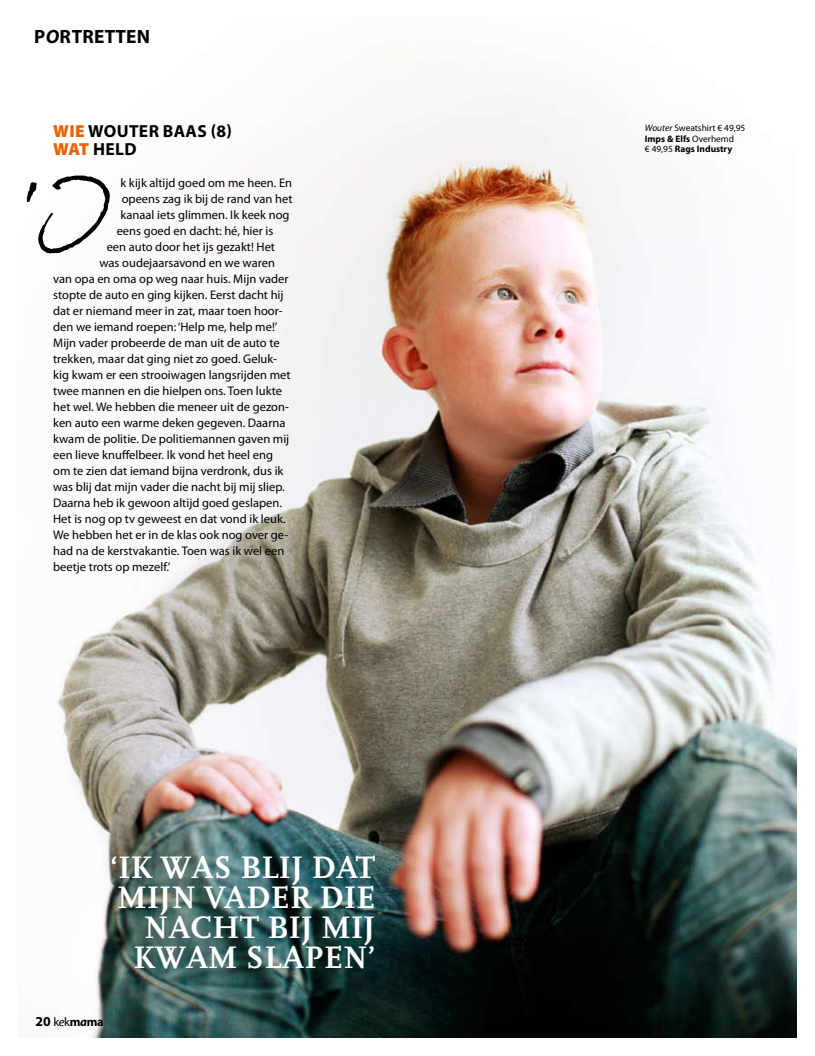
<style>
.page{position:relative;width:815px;height:1056px;background:#fff}
.page>*{position:absolute;margin:0;border:0;box-sizing:border-box;transform-origin:0 0}
.t1{font:700 32.5px/30px "Scala OT";letter-spacing:.14em;color:#fff;text-align:right}
.t2{font:700 19.25px "Myriad Pro";letter-spacing:.015em;color:#000}
.t3{font:700 17.5px/17.5px "Myriad Pro";letter-spacing:.02em;color:#000}
.t4{font:12.5px "Myriad Pro";color:#000}
.t5{font:700 12.5px "Myriad Pro";color:#000}
.t6{font:9.38px/10.6px "Myriad Pro";color:#000}
.s1{font-style:italic}
.s2{font-weight:900;color:#eb6002}
.s3{font-size:13.75px}
.s4{font-weight:400}
.s5{font-weight:400;font-style:italic}
.s6{font-weight:700}
</style>
<div class="page">
<img style="left:26px;top:95px;width:770px;height:942px">
<svg style="left:27px;top:176px;width:83px;height:78px"></svg>
<h2 class="t2" style="left:34px;top:25px;width:117px">P<span class="s1">o</span>RTRETTEN</h2>
<h3 class="t3" style="left:53px;top:123px;width:180px"><span class="s2">Wie</span> Wouter Baas (8)<br><span class="s2">Wat</span> Held</h3>
<p class="t4" style="left:120px;top:176px;width:173px">k kijk altijd goed om me heen. En</p>
<p class="t4" style="left:122px;top:192px;width:172px">opeens zag ik bij de rand van het</p>
<p class="t4" style="left:120px;top:208px;width:171px">kanaal iets glimmen. Ik keek nog</p>
<p class="t4" style="left:117px;top:224px;width:158px">eens goed en dacht: hé, hier is</p>
<p class="t4" style="left:107px;top:240px;width:170px">een auto door het ijs gezakt! Het</p>
<p class="t4" style="left:99px;top:256px;width:177px">was oudejaarsavond en we waren</p>
<p class="t4" style="left:53px;top:272px;width:237px">van opa en oma op weg naar huis. Mijn vader</p>
<p class="t4" style="left:53px;top:288px;width:232px">stopte de auto en ging kijken. Eerst dacht hij</p>
<p class="t4" style="left:53px;top:304px;width:231px">dat er niemand meer in zat, maar toen hoor-</p>
<p class="t4" style="left:53px;top:320px;width:226px">den we iemand roepen: ‘Help me, help me!’</p>
<p class="t4" style="left:53px;top:336px;width:228px">Mijn vader probeerde de man uit de auto te</p>
<p class="t4" style="left:53px;top:352px;width:225px">trekken, maar dat ging niet zo goed. Geluk-</p>
<p class="t4" style="left:53px;top:368px;width:239px">kig kwam er een strooiwagen langsrijden met</p>
<p class="t4" style="left:53px;top:384px;width:230px">twee mannen en die hielpen ons. Toen lukte</p>
<p class="t4" style="left:53px;top:400px;width:237px">het wel. We hebben die meneer uit de gezon-</p>
<p class="t4" style="left:53px;top:416px;width:234px">ken auto een warme deken gegeven. Daarna</p>
<p class="t4" style="left:53px;top:432px;width:238px">kwam de politie. De politiemannen gaven mij</p>
<p class="t4" style="left:53px;top:448px;width:221px">een lieve knuffelbeer. Ik vond het heel eng</p>
<p class="t4" style="left:53px;top:464px;width:232px">om te zien dat iemand bijna verdronk, dus ik</p>
<p class="t4" style="left:53px;top:480px;width:233px">was blij dat mijn vader die nacht bij mij sliep.</p>
<p class="t4" style="left:53px;top:496px;width:230px">Daarna heb ik gewoon altijd goed geslapen.</p>
<p class="t4" style="left:53px;top:512px;width:234px">Het is nog op tv geweest en dat vond ik leuk.</p>
<p class="t4" style="left:53px;top:528px;width:237px">We hebben het er in de klas ook nog over ge-</p>
<p class="t4" style="left:53px;top:544px;width:233px">had na de kerstvakantie. Toen was ik wel een</p>
<p class="t4" style="left:53px;top:560px;width:119px">beetje trots op mezelf.’</p>
<h1 class="t1" style="left:110px;top:853px;width:267px">‘IK WAS BLIJ DAT<br>MIJN VADER DIE<br>NACHT BIJ MIJ<br>KWAM SLAPEN’</h1>
<p class="t5" style="left:35px;top:1015px;width:70px"><span class="s3">20</span> <span class="s4">k</span><span class="s5">e</span><span class="s4">k</span>m<span class="s1">a</span>ma</p>
<p class="t6" style="left:645px;top:123px;width:102px"><span class="s1">Wouter</span> Sweatshirt € 49,95<br><span class="s6">Imps &amp; Elfs</span> Overhemd<br>€ 49,95 <span class="s6">Rags Industry</span></p>
</div>
